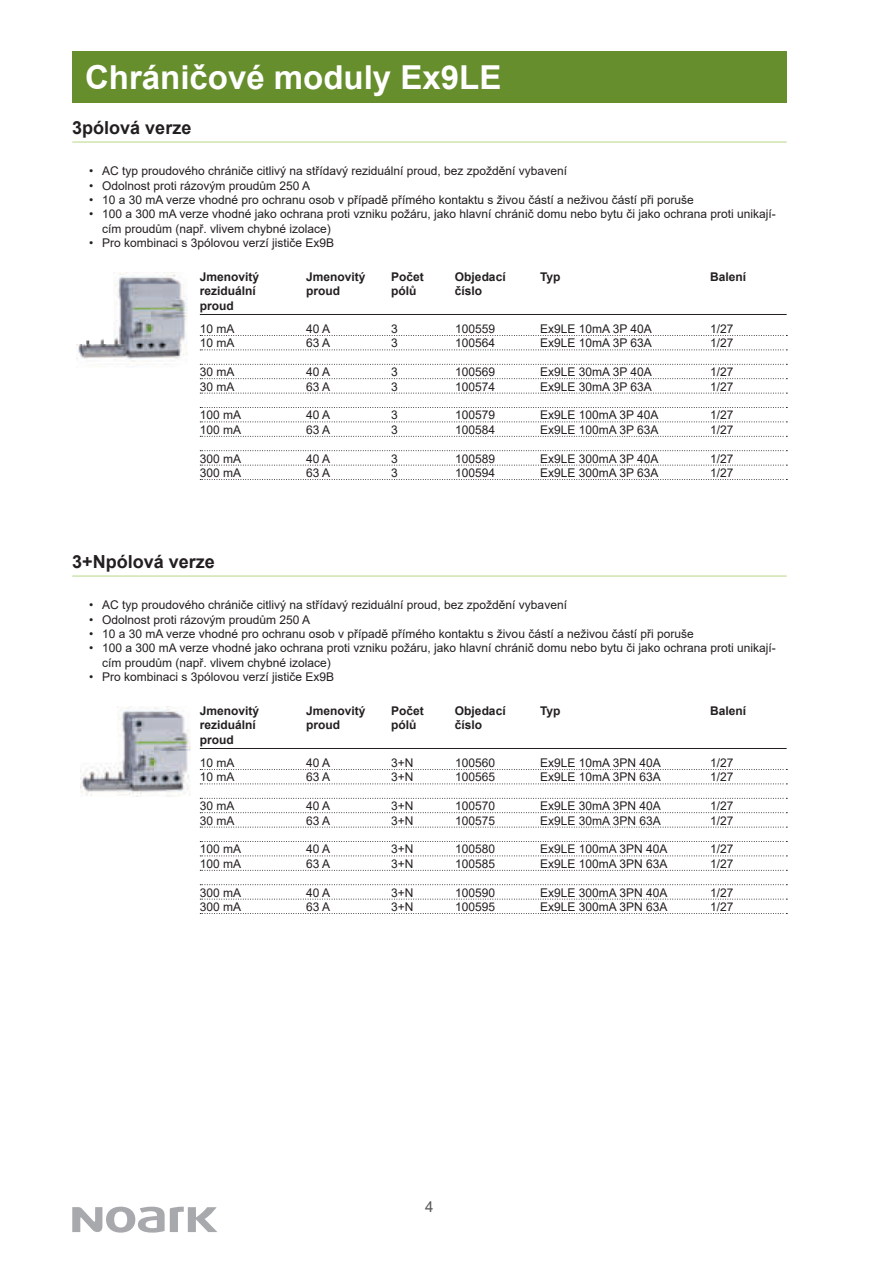
<style>
.page{position:relative;width:893px;height:1263px;background:#fff}
.page>*{position:absolute;margin:0;border:0;box-sizing:border-box;transform-origin:0 0}
.t1{font:700 33px "Arial";color:#fff}
.t2{font:700 18px "Arial";color:#231f20}
.t3{font:15px "Arial";color:#57585a}
.t4{font:12px/14.4px "Arial";color:#231f20}
.t5{font:700 12px "Arial";color:#231f20}
</style>
<div class="page">
<svg style="left:72px;top:1206px;width:145px;height:26px"></svg>
<div style="left:72px;top:51px;width:715px;height:51px;background:#668e2c"></div>
<svg style="left:200px;top:335px;width:587px;height:1px"></svg>
<svg style="left:200px;top:349px;width:587px;height:1px"></svg>
<svg style="left:200px;top:364px;width:587px;height:1px"></svg>
<svg style="left:200px;top:378px;width:587px;height:1px"></svg>
<svg style="left:200px;top:393px;width:587px;height:1px"></svg>
<svg style="left:200px;top:407px;width:587px;height:1px"></svg>
<svg style="left:200px;top:421px;width:587px;height:1px"></svg>
<svg style="left:200px;top:436px;width:587px;height:1px"></svg>
<svg style="left:200px;top:450px;width:587px;height:1px"></svg>
<svg style="left:200px;top:465px;width:587px;height:1px"></svg>
<svg style="left:200px;top:479px;width:587px;height:1px"></svg>
<img style="left:77px;top:272px;width:111px;height:90px">
<svg style="left:200px;top:769px;width:587px;height:1px"></svg>
<svg style="left:200px;top:783px;width:587px;height:1px"></svg>
<svg style="left:200px;top:798px;width:587px;height:1px"></svg>
<svg style="left:200px;top:812px;width:587px;height:1px"></svg>
<svg style="left:200px;top:827px;width:587px;height:1px"></svg>
<svg style="left:200px;top:841px;width:587px;height:1px"></svg>
<svg style="left:200px;top:855px;width:587px;height:1px"></svg>
<svg style="left:200px;top:870px;width:587px;height:1px"></svg>
<svg style="left:200px;top:884px;width:587px;height:1px"></svg>
<svg style="left:200px;top:899px;width:587px;height:1px"></svg>
<svg style="left:200px;top:913px;width:587px;height:1px"></svg>
<img style="left:81px;top:706px;width:110px;height:90px">
<hr style="left:200px;top:748px;width:587px;height:1px;background:#231f20">
<hr style="left:72px;top:575px;width:715px;height:2px;background:#cfe4ae">
<hr style="left:200px;top:314px;width:587px;height:1px;background:#231f20">
<hr style="left:72px;top:141px;width:715px;height:2px;background:#cfe4ae">
<h1 class="t1" style="left:85px;top:54px;width:418px">Chráničové moduly Ex9LE</h1>
<h2 class="t2" style="left:72px;top:115px;width:121px">3pólová verze</h2>
<p class="t4" style="left:89px;top:164px;width:479px">• AC typ proudového chrániče citlivý na střídavý reziduální proud, bez zpoždění vybavení</p>
<p class="t4" style="left:89px;top:178px;width:222px">• Odolnost proti rázovým proudům 250 A</p>
<p class="t4" style="left:89px;top:193px;width:606px">• 10 a 30 mA verze vhodné pro ochranu osob v případě přímého kontaktu s živou částí a neživou částí při poruše</p>
<p class="t4" style="left:102px;top:207px;width:675px;text-indent:-13px">• 100 a 300 mA verze vhodné jako ochrana proti vzniku požáru, jako hlavní chránič domu nebo bytu či jako ochrana proti unikají&shy;cím proudům (např. vlivem chybné izolace)</p>
<p class="t4" style="left:89px;top:236px;width:246px">• Pro kombinaci s 3pólovou verzí jističe Ex9B</p>
<p class="t5" style="left:200px;top:268px;width:61px">Jmenovitý</p>
<p class="t5" style="left:306px;top:268px;width:61px">Jmenovitý</p>
<p class="t5" style="left:391px;top:268px;width:34px">Počet</p>
<p class="t5" style="left:455px;top:268px;width:52px">Objedací</p>
<p class="t5" style="left:540px;top:268px;width:22px">Typ</p>
<p class="t5" style="left:710px;top:268px;width:38px">Balení</p>
<p class="t5" style="left:200px;top:283px;width:58px">reziduální</p>
<p class="t5" style="left:306px;top:283px;width:35px">proud</p>
<p class="t5" style="left:391px;top:283px;width:27px">pólů</p>
<p class="t5" style="left:455px;top:283px;width:29px">číslo</p>
<p class="t5" style="left:200px;top:297px;width:35px">proud</p>
<p class="t4" style="left:200px;top:321px;width:36px">10 mA</p>
<p class="t4" style="left:306px;top:321px;width:26px">40 A</p>
<p class="t4" style="left:391px;top:321px;width:8px">3</p>
<p class="t4" style="left:455px;top:321px;width:42px">100559</p>
<p class="t4" style="left:540px;top:321px;width:113px">Ex9LE 10mA 3P 40A</p>
<p class="t4" style="left:710px;top:321px;width:25px">1/27</p>
<p class="t4" style="left:200px;top:336px;width:36px">10 mA</p>
<p class="t4" style="left:306px;top:336px;width:26px">63 A</p>
<p class="t4" style="left:391px;top:336px;width:8px">3</p>
<p class="t4" style="left:455px;top:336px;width:42px">100564</p>
<p class="t4" style="left:540px;top:336px;width:113px">Ex9LE 10mA 3P 63A</p>
<p class="t4" style="left:710px;top:336px;width:25px">1/27</p>
<p class="t4" style="left:200px;top:365px;width:36px">30 mA</p>
<p class="t4" style="left:306px;top:365px;width:26px">40 A</p>
<p class="t4" style="left:391px;top:365px;width:8px">3</p>
<p class="t4" style="left:455px;top:365px;width:42px">100569</p>
<p class="t4" style="left:540px;top:365px;width:113px">Ex9LE 30mA 3P 40A</p>
<p class="t4" style="left:710px;top:365px;width:25px">1/27</p>
<p class="t4" style="left:200px;top:379px;width:36px">30 mA</p>
<p class="t4" style="left:306px;top:379px;width:26px">63 A</p>
<p class="t4" style="left:391px;top:379px;width:8px">3</p>
<p class="t4" style="left:455px;top:379px;width:42px">100574</p>
<p class="t4" style="left:540px;top:379px;width:113px">Ex9LE 30mA 3P 63A</p>
<p class="t4" style="left:710px;top:379px;width:25px">1/27</p>
<p class="t4" style="left:200px;top:408px;width:43px">100 mA</p>
<p class="t4" style="left:306px;top:408px;width:26px">40 A</p>
<p class="t4" style="left:391px;top:408px;width:8px">3</p>
<p class="t4" style="left:455px;top:408px;width:42px">100579</p>
<p class="t4" style="left:540px;top:408px;width:120px">Ex9LE 100mA 3P 40A</p>
<p class="t4" style="left:710px;top:408px;width:25px">1/27</p>
<p class="t4" style="left:200px;top:422px;width:43px">100 mA</p>
<p class="t4" style="left:306px;top:422px;width:26px">63 A</p>
<p class="t4" style="left:391px;top:422px;width:8px">3</p>
<p class="t4" style="left:455px;top:422px;width:42px">100584</p>
<p class="t4" style="left:540px;top:422px;width:120px">Ex9LE 100mA 3P 63A</p>
<p class="t4" style="left:710px;top:422px;width:25px">1/27</p>
<p class="t4" style="left:200px;top:451px;width:43px">300 mA</p>
<p class="t4" style="left:306px;top:451px;width:26px">40 A</p>
<p class="t4" style="left:391px;top:451px;width:8px">3</p>
<p class="t4" style="left:455px;top:451px;width:42px">100589</p>
<p class="t4" style="left:540px;top:451px;width:120px">Ex9LE 300mA 3P 40A</p>
<p class="t4" style="left:710px;top:451px;width:25px">1/27</p>
<p class="t4" style="left:200px;top:465px;width:43px">300 mA</p>
<p class="t4" style="left:306px;top:465px;width:26px">63 A</p>
<p class="t4" style="left:391px;top:465px;width:8px">3</p>
<p class="t4" style="left:455px;top:465px;width:42px">100594</p>
<p class="t4" style="left:540px;top:465px;width:120px">Ex9LE 300mA 3P 63A</p>
<p class="t4" style="left:710px;top:465px;width:25px">1/27</p>
<h2 class="t2" style="left:72px;top:549px;width:144px">3+Npólová verze</h2>
<p class="t4" style="left:89px;top:598px;width:479px">• AC typ proudového chrániče citlivý na střídavý reziduální proud, bez zpoždění vybavení</p>
<p class="t4" style="left:89px;top:612px;width:222px">• Odolnost proti rázovým proudům 250 A</p>
<p class="t4" style="left:89px;top:627px;width:606px">• 10 a 30 mA verze vhodné pro ochranu osob v případě přímého kontaktu s živou částí a neživou částí při poruše</p>
<p class="t4" style="left:102px;top:641px;width:675px;text-indent:-13px">• 100 a 300 mA verze vhodné jako ochrana proti vzniku požáru, jako hlavní chránič domu nebo bytu či jako ochrana proti unikají&shy;cím proudům (např. vlivem chybné izolace)</p>
<p class="t4" style="left:89px;top:670px;width:246px">• Pro kombinaci s 3pólovou verzí jističe Ex9B</p>
<p class="t5" style="left:200px;top:702px;width:61px">Jmenovitý</p>
<p class="t5" style="left:306px;top:702px;width:61px">Jmenovitý</p>
<p class="t5" style="left:391px;top:702px;width:34px">Počet</p>
<p class="t5" style="left:455px;top:702px;width:52px">Objedací</p>
<p class="t5" style="left:540px;top:702px;width:22px">Typ</p>
<p class="t5" style="left:710px;top:702px;width:38px">Balení</p>
<p class="t5" style="left:200px;top:717px;width:58px">reziduální</p>
<p class="t5" style="left:306px;top:717px;width:35px">proud</p>
<p class="t5" style="left:391px;top:717px;width:27px">pólů</p>
<p class="t5" style="left:455px;top:717px;width:29px">číslo</p>
<p class="t5" style="left:200px;top:731px;width:35px">proud</p>
<p class="t4" style="left:200px;top:755px;width:36px">10 mA</p>
<p class="t4" style="left:306px;top:755px;width:26px">40 A</p>
<p class="t4" style="left:391px;top:755px;width:24px">3+N</p>
<p class="t4" style="left:455px;top:755px;width:42px">100560</p>
<p class="t4" style="left:540px;top:755px;width:122px">Ex9LE 10mA 3PN 40A</p>
<p class="t4" style="left:710px;top:755px;width:25px">1/27</p>
<p class="t4" style="left:200px;top:770px;width:36px">10 mA</p>
<p class="t4" style="left:306px;top:770px;width:26px">63 A</p>
<p class="t4" style="left:391px;top:770px;width:24px">3+N</p>
<p class="t4" style="left:455px;top:770px;width:42px">100565</p>
<p class="t4" style="left:540px;top:770px;width:122px">Ex9LE 10mA 3PN 63A</p>
<p class="t4" style="left:710px;top:770px;width:25px">1/27</p>
<p class="t4" style="left:200px;top:799px;width:36px">30 mA</p>
<p class="t4" style="left:306px;top:799px;width:26px">40 A</p>
<p class="t4" style="left:391px;top:799px;width:24px">3+N</p>
<p class="t4" style="left:455px;top:799px;width:42px">100570</p>
<p class="t4" style="left:540px;top:799px;width:122px">Ex9LE 30mA 3PN 40A</p>
<p class="t4" style="left:710px;top:799px;width:25px">1/27</p>
<p class="t4" style="left:200px;top:813px;width:36px">30 mA</p>
<p class="t4" style="left:306px;top:813px;width:26px">63 A</p>
<p class="t4" style="left:391px;top:813px;width:24px">3+N</p>
<p class="t4" style="left:455px;top:813px;width:42px">100575</p>
<p class="t4" style="left:540px;top:813px;width:122px">Ex9LE 30mA 3PN 63A</p>
<p class="t4" style="left:710px;top:813px;width:25px">1/27</p>
<p class="t4" style="left:200px;top:842px;width:43px">100 mA</p>
<p class="t4" style="left:306px;top:842px;width:26px">40 A</p>
<p class="t4" style="left:391px;top:842px;width:24px">3+N</p>
<p class="t4" style="left:455px;top:842px;width:42px">100580</p>
<p class="t4" style="left:540px;top:842px;width:129px">Ex9LE 100mA 3PN 40A</p>
<p class="t4" style="left:710px;top:842px;width:25px">1/27</p>
<p class="t4" style="left:200px;top:856px;width:43px">100 mA</p>
<p class="t4" style="left:306px;top:856px;width:26px">63 A</p>
<p class="t4" style="left:391px;top:856px;width:24px">3+N</p>
<p class="t4" style="left:455px;top:856px;width:42px">100585</p>
<p class="t4" style="left:540px;top:856px;width:129px">Ex9LE 100mA 3PN 63A</p>
<p class="t4" style="left:710px;top:856px;width:25px">1/27</p>
<p class="t4" style="left:200px;top:885px;width:43px">300 mA</p>
<p class="t4" style="left:306px;top:885px;width:26px">40 A</p>
<p class="t4" style="left:391px;top:885px;width:24px">3+N</p>
<p class="t4" style="left:455px;top:885px;width:42px">100590</p>
<p class="t4" style="left:540px;top:885px;width:129px">Ex9LE 300mA 3PN 40A</p>
<p class="t4" style="left:710px;top:885px;width:25px">1/27</p>
<p class="t4" style="left:200px;top:899px;width:43px">300 mA</p>
<p class="t4" style="left:306px;top:899px;width:26px">63 A</p>
<p class="t4" style="left:391px;top:899px;width:24px">3+N</p>
<p class="t4" style="left:455px;top:899px;width:42px">100595</p>
<p class="t4" style="left:540px;top:899px;width:129px">Ex9LE 300mA 3PN 63A</p>
<p class="t4" style="left:710px;top:899px;width:25px">1/27</p>
<p class="t3" style="left:425px;top:1197px;width:10px">4</p>
</div>
